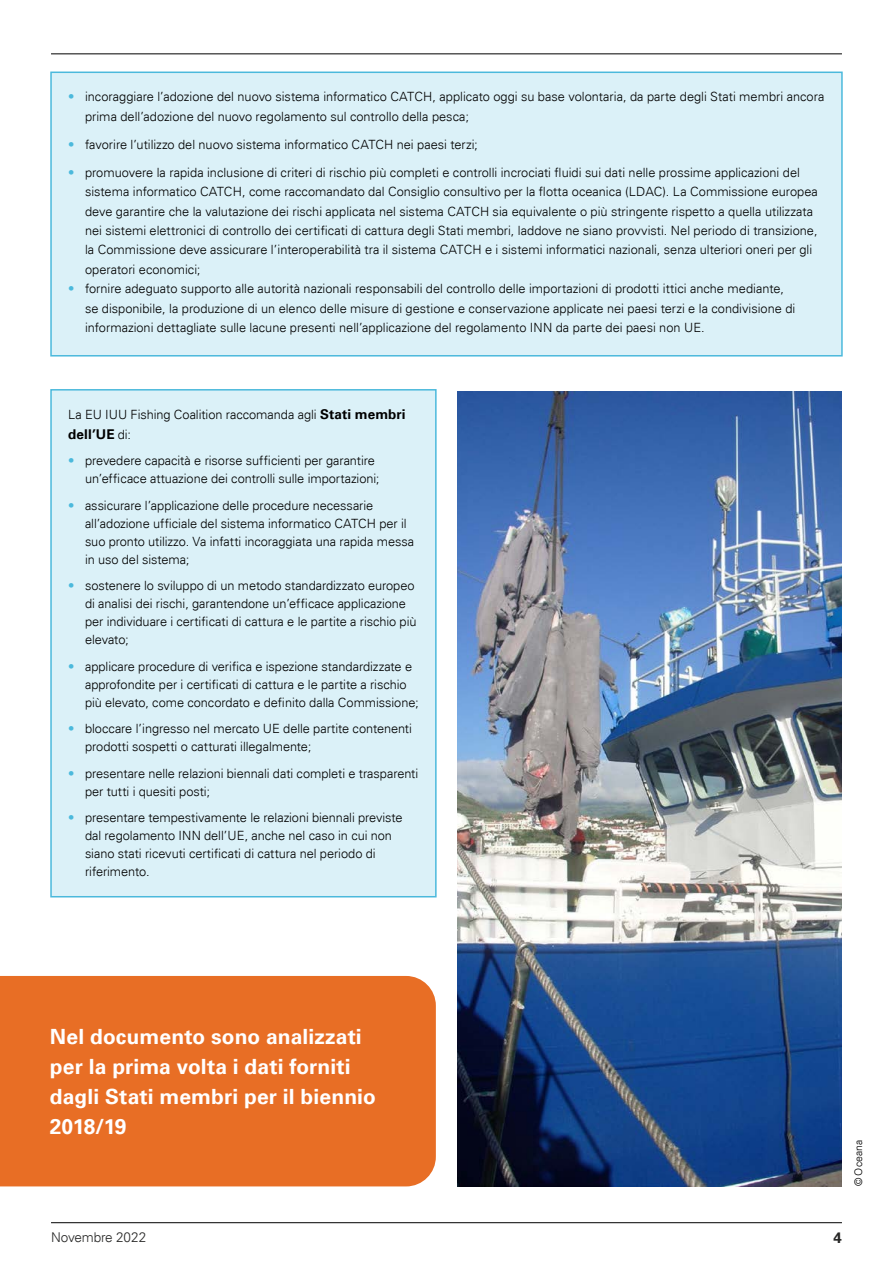
<style>
.page{position:relative;width:893px;height:1263px;background:#fff}
.page>*{position:absolute;margin:0;border:0;box-sizing:border-box;transform-origin:0 0}
.t1{font:700 21px/30px "Univers";letter-spacing:.005em;color:#fff}
.t2{font:700 15px "Univers";color:#282827}
.t3{font:300 13.5px "Univers";letter-spacing:-.01em;color:#282827}
.t4{font:700 13.5px "Univers";letter-spacing:.01em;color:#000}
.t5{font:300 12.75px/18px "Univers";color:#000}
.t6{font:300 10.5px "Univers";letter-spacing:-.005em;color:#000}
.s1{color:#4bb9dc}
.s2{font-weight:700;font-size:13.5px}
.s3{font-weight:300;font-size:12.75px}
</style>
<div class="page">
<hr style="left:51px;top:53px;width:791px;height:1px;background:#000">
<hr style="left:51px;top:1222px;width:791px;height:1px;background:#000">
<div style="left:50px;top:72px;width:793px;height:284px;background:#dbf1f8;border:2px solid #4bb9dc"></div>
<div style="left:50px;top:389px;width:387px;height:508px;background:#dbf1f8;border:2px solid #4bb9dc"></div>
<div style="left:0;top:976px;width:436px;height:210px;background:#e86e25"></div>
<img style="left:457px;top:391px;width:385px;height:795px">
<p class="t5" style="left:85px;top:87px;width:741px;line-height:19.5px;text-indent:-17px"><span class="s1">•</span> incoraggiare l’adozione del nuovo sistema informatico CATCH, applicato oggi su base volontaria, da parte degli Stati membri ancora prima dell’adozione del nuovo regolamento sul controllo della pesca;</p>
<p class="t5" style="left:68px;top:135px;width:411px"><span class="s1">•</span> favorire l’utilizzo del nuovo sistema informatico CATCH nei paesi terzi;</p>
<p class="t5" style="left:85px;top:162px;width:734px;line-height:19.5px;text-indent:-17px"><span class="s1">•</span> promuovere la rapida inclusione di criteri di rischio più completi e controlli incrociati fluidi sui dati nelle prossime applicazioni del sistema informatico CATCH, come raccomandato dal Consiglio consultivo per la flotta oceanica (LDAC). La Commissione europea deve garantire che la valutazione dei rischi applicata nel sistema CATCH sia equivalente o più stringente rispetto a quella utilizzata nei sistemi elettronici di controllo dei certificati di cattura degli Stati membri, laddove ne siano provvisti. Nel periodo di transizione, la Commissione deve assicurare l’interoperabilità tra il sistema CATCH e i sistemi informatici nazionali, senza ulteriori oneri per gli operatori economici;</p>
<p class="t5" style="left:85px;top:279px;width:712px;line-height:19.5px;text-indent:-17px"><span class="s1">•</span> fornire adeguato supporto alle autorità nazionali responsabili del controllo delle importazioni di prodotti ittici anche mediante, se disponibile, la produzione di un elenco delle misure di gestione e conservazione applicate nei paesi terzi e la condivisione di informazioni dettagliate sulle lacune presenti nell’applicazione del regolamento INN da parte dei paesi non UE.</p>
<p class="t5" style="left:68px;top:406px;width:339px">La EU IUU Fishing Coalition raccomanda agli <span class="s2">Stati membri</span></p>
<p class="t4" style="left:68px;top:426px;width:65px">dell’UE <span class="s3">di:</span></p>
<p class="t5" style="left:85px;top:452px;width:296px;text-indent:-17px"><span class="s1">•</span> prevedere capacità e risorse sufficienti per garantire un’efficace attuazione dei controlli sulle importazioni;</p>
<p class="t5" style="left:85px;top:496px;width:331px;text-indent:-17px"><span class="s1">•</span> assicurare l’applicazione delle procedure necessarie all’adozione ufficiale del sistema informatico CATCH per il suo pronto utilizzo. Va infatti incoraggiata una rapida messa in uso del sistema;</p>
<p class="t5" style="left:85px;top:577px;width:333px;text-indent:-17px"><span class="s1">•</span> sostenere lo sviluppo di un metodo standardizzato europeo di analisi dei rischi, garantendone un’efficace applicazione per individuare i certificati di cattura e le partite a rischio più elevato;</p>
<p class="t5" style="left:85px;top:657px;width:335px;text-indent:-17px"><span class="s1">•</span> applicare procedure di verifica e ispezione standardizzate e approfondite per i certificati di cattura e le partite a rischio più elevato, come concordato e definito dalla Commissione;</p>
<p class="t5" style="left:85px;top:720px;width:328px;text-indent:-17px"><span class="s1">•</span> bloccare l’ingresso nel mercato UE delle partite contenenti prodotti sospetti o catturati illegalmente;</p>
<p class="t5" style="left:85px;top:764px;width:335px;text-indent:-17px"><span class="s1">•</span> presentare nelle relazioni biennali dati completi e trasparenti per tutti i quesiti posti;</p>
<p class="t5" style="left:85px;top:809px;width:319px;text-indent:-17px"><span class="s1">•</span> presentare tempestivamente le relazioni biennali previste dal regolamento INN dell’UE, anche nel caso in cui non siano stati ricevuti certificati di cattura nel periodo di riferimento.</p>
<h1 class="t1" style="left:50px;top:1021px;width:327px">Nel documento sono analizzati per la prima volta i dati forniti dagli Stati membri per il biennio<br>2018/19</h1>
<p class="t6" style="left:852px;top:1186px;width:48px;rotate:-90deg">© Oceana</p>
<p class="t3" style="left:51px;top:1229px;width:97px">Novembre 2022</p>
<p class="t2" style="left:834px;top:1228px;width:10px">4</p>
</div>
